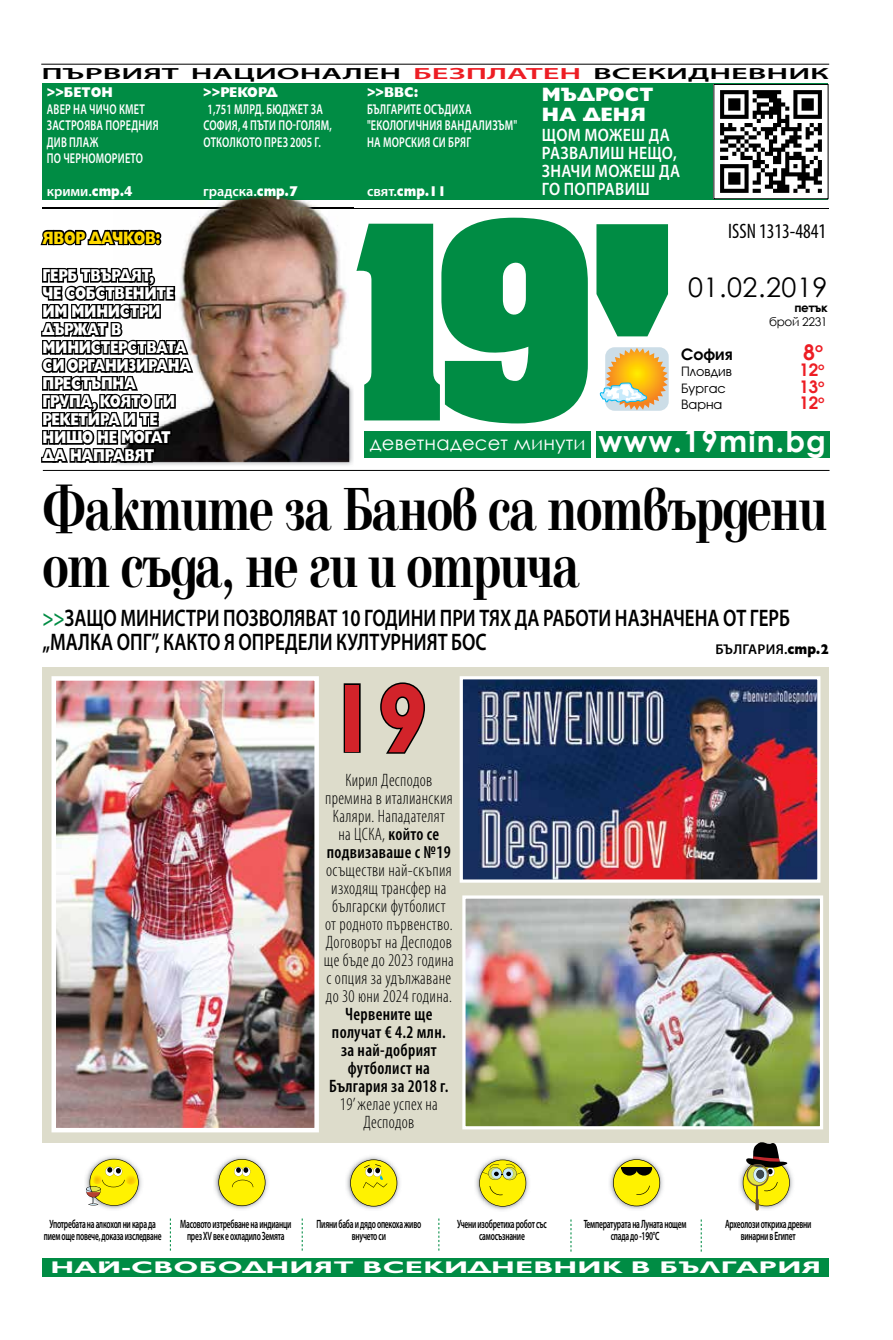
<style>
.page{position:relative;width:893px;height:1340px;background:#fff}
.page>*{position:absolute;margin:0;border:0;box-sizing:border-box;transform-origin:0 0}
.t1{font:700 97.5px "Gilt";color:#d2232a;scale:.95 1}
.t2{font:700 63px/57px "Elfin CYR";letter-spacing:-.025em;color:#000;scale:.75 1}
.t3{font:700 29.85px "Century Gothic";letter-spacing:.04em;color:#fff}
.t4{font:27px "Century Gothic";letter-spacing:.02em;color:#000}
.t5{font:600 24px/24px "Myriad Pro";color:#000;scale:.79 1}
.t6{font:700 22.35px "Avanti CYR";color:#ed1d24}
.t7{font:condensed 21px "Myriad Pro";color:#000;scale:.95 1}
.t8{font:19.5px "Century Gothic";letter-spacing:.01em;color:#fff}
.t9{font:800 19.5px/19.5px "Gilt";color:#fff}
.t10{font:300 condensed 18px/18px "Myriad Pro";letter-spacing:.02em;color:#000;text-align:center;scale:.95 1}
.t11{font:600 condensed 18px/18px "Myriad Pro";letter-spacing:.02em;color:#000;text-align:center;scale:.95 1}
.t12{font:600 18px/18px "Myriad Pro";letter-spacing:.02em;color:#fff;scale:.88 1}
.t13{font:800 18px "Gilt";letter-spacing:-.02em;color:#ffda00;scale:.77 1}
.t14{font:700 17.85px "Avanti CYR";color:#ed1d24}
.t15{font:800 17.25px/18px "Gilt";letter-spacing:-.02em;color:#fff;scale:.77 1}
.t16{font:700 16.95px "Gilt";letter-spacing:.01em;color:#fff;scale:1.68 1}
.t17{font:700 16.35px "Avanti CYR";color:#000}
.t18{font:600 16.2px "Myriad Pro";color:#000;scale:2 1}
.t19{font:600 14.25px/16.5px "Myriad Pro";letter-spacing:.02em;color:#fff;scale:.72 1}
.t20{font:800 14.25px "Gilt";color:#fff;scale:.9 1}
.t21{font:600 14.25px "Myriad Pro";letter-spacing:.02em;color:#000}
.t22{font:600 14.25px "Myriad Pro";color:#fff}
.t23{font:600 14.25px "Myriad Pro";letter-spacing:.02em;color:#fff}
.t24{font:800 14.25px "Gilt";color:#fff;scale:.87 1}
.t25{font:13.35px "Avanti CYR";color:#000}
.t26{font:600 12px/12px "Myriad Pro";letter-spacing:-.03em;color:#000;text-align:center;scale:.62 1}
.t27{font:12px "Century Gothic";letter-spacing:-.03em;color:#000}
.t28{font:700 12px "Century Gothic";letter-spacing:-.03em;color:#000}
.s1{color:#ed1d24}
.s2{font-family:"Gilt";font-weight:800}
.s3{font-family:"Myriad Pro";font-weight:600}
.s4{color:#008c44}
.s5{font-weight:600}
</style>
<div class="page">
<svg style="left:596px;top:224px;width:72px;height:112px;background:#1e995a"></svg>
<div style="left:364px;top:431px;width:465px;height:27px;background:#008c44"></div>
<div style="left:591px;top:426px;width:5px;height:34px;background:#fff"></div>
<hr style="left:43px;top:208px;width:786px;height:1px;background:#000">
<svg style="left:356px;top:218px;width:232px;height:205px"></svg>
<hr style="left:43px;top:470px;width:786px;height:1px;background:#000">
<hr style="left:41px;top:64px;width:788px;height:1px;background:#000">
<div style="left:43px;top:83px;width:785px;height:117px;background:#008c44"></div>
<div style="left:714px;top:84px;width:114px;height:115px;background:#fff"></div>
<img style="left:720px;top:90px;width:102px;height:103px">
<div style="left:43px;top:666px;width:786px;height:476px;background:#dddccb"></div>
<div style="left:605px;top:347px;width:64px;height:64px;background:#d8e5ed;border-radius:9px"></div>
<img style="left:606px;top:348px;width:62px;height:62px">
<svg style="left:600px;top:383px;width:47px;height:20px"></svg>
<img style="left:195px;top:195px;width:159px;height:270px">
<img style="left:42px;top:197px;width:307px;height:265px">
<img style="left:43px;top:208px;width:306px;height:1px">
<img style="left:43px;top:197px;width:70px;height:3px">
<svg style="left:40px;top:224px;width:118px;height:23px"></svg>
<div style="left:155px;top:238px;width:6px;height:7px;border:3px solid #000;border-radius:50%"></div>
<div style="left:155px;top:232px;width:6px;height:7px;border:3px solid #000;border-radius:50%"></div>
<svg style="left:41px;top:266px;width:154px;height:199px"></svg>
<img style="left:475px;top:1157px;width:54px;height:53px">
<svg style="left:479px;top:1159px;width:47px;height:47px;background:#e0db44"></svg>
<svg style="left:302px;top:1218px;width:1px;height:32px"></svg>
<svg style="left:170px;top:1218px;width:1px;height:32px"></svg>
<svg style="left:439px;top:1218px;width:1px;height:32px"></svg>
<svg style="left:571px;top:1219px;width:1px;height:32px"></svg>
<svg style="left:701px;top:1219px;width:1px;height:32px"></svg>
<img style="left:85px;top:1156px;width:57px;height:53px">
<svg style="left:86px;top:1158px;width:53px;height:47px;background:#e4d946"></svg>
<img style="left:609px;top:1156px;width:54px;height:53px">
<svg style="left:613px;top:1159px;width:47px;height:47px;background:#d7ce32"></svg>
<hr style="left:621px;top:1167px;width:31px;height:1px;background:#000">
<img style="left:346px;top:1156px;width:54px;height:53px">
<svg style="left:350px;top:1159px;width:47px;height:47px;background:#e5dd3b"></svg>
<div style="left:43px;top:1258px;width:786px;height:18px;background:#008c44"></div>
<img style="left:57px;top:681px;width:257px;height:446px">
<div style="left:52px;top:676px;width:267px;height:456px;border:4px solid #fff"></div>
<img style="left:464px;top:680px;width:352px;height:198px">
<div style="left:460px;top:676px;width:360px;height:206px;border:3px solid #fff"></div>
<img style="left:466px;top:899px;width:353px;height:226px">
<div style="left:462px;top:895px;width:361px;height:234px;border:3px solid #fff"></div>
<div style="left:344px;top:683px;width:17px;height:69px;border:3px solid #000"></div>
<svg style="left:380px;top:682px;width:45px;height:72px"></svg>
<img style="left:739px;top:1170px;width:54px;height:41px">
<svg style="left:743px;top:1142px;width:47px;height:68px"></svg>
<img style="left:214px;top:1156px;width:54px;height:53px">
<svg style="left:218px;top:1158px;width:47px;height:48px;background:#e8df3d"></svg>
<h3 class="t18" style="left:42px;top:63px;width:395px">ПЪРВИЯТ НАЦИОНАЛЕН <span class="s1">БЕЗПЛАТЕН</span> ВСЕКИДНЕВНИК</h3>
<p class="t20" style="left:47px;top:84px;width:75px">&gt;&gt;БЕТОН</p>
<p class="t19" style="left:47px;top:100px;width:157px">АВЕР НА ЧИЧО КМЕТ<br>ЗАСТРОЯВА ПОРЕДНИЯ<br>ДИВ ПЛАЖ<br>ПО ЧЕРНОМОРИЕТО</p>
<p class="t23" style="left:47px;top:182px;width:87px">крими.<span class="s2">стр.4</span></p>
<p class="t20" style="left:203px;top:84px;width:84px">&gt;&gt;РЕКОРД</p>
<p class="t19" style="left:203px;top:100px;width:180px">1,751 МЛРД. БЮДЖЕТ ЗА<br>СОФИЯ, 4 ПЪТИ ПО-ГОЛЯМ,<br>ОТКОЛКОТО ПРЕЗ 2005 Г.</p>
<p class="t22" style="left:203px;top:182px;width:96px">градска.<span class="s2">стр.7</span></p>
<p class="t20" style="left:367px;top:84px;width:59px">&gt;&gt;BBC:</p>
<p class="t19" style="left:367px;top:100px;width:210px">БЪЛГАРИТЕ ОСЪДИХА "ЕКОЛОГИЧНИЯ ВАНДАЛИЗЪМ"<br>НА МОРСКИЯ СИ БРЯГ</p>
<p class="t24" style="left:367px;top:183px;width:92px"><span class="s3">свят.</span>стр.11</p>
<h3 class="t9" style="left:542px;top:85px;width:113px">МЪДРОСТ<br>НА ДЕНЯ</h3>
<h3 class="t12" style="left:542px;top:126px;width:159px">ЩОМ МОЖЕШ ДА<br>РАЗВАЛИШ НЕЩО,<br>ЗНАЧИ МОЖЕШ ДА<br>ГО ПОПРАВИШ</h3>
<h3 class="t7" style="left:728px;top:218px;width:104px">ISSN 1313-4841</h3>
<h3 class="t13" style="left:43px;top:227px;width:155px">ЯВОР ДАЧКОВ:</h3>
<h3 class="t15" style="left:43px;top:266px;width:195px">ГЕРБ ТВЪРДЯТ,<br>ЧЕ СОБСТВЕНИТЕ<br>ИМ МИНИСТРИ<br>ДЪРЖАТ В<br>МИНИСТЕРСТВАТА<br>СИ ОРГАНИЗИРАНА<br>ПРЕСТЪПНА<br>ГРУПА, КОЯТО ГИ<br>РЕКЕТИРА И ТЕ<br>НИЩО НЕ МОГАТ<br>ДА НАПРАВЯТ</h3>
<h2 class="t2" style="left:43px;top:482px;width:1047px">Фактите за Банов са потвърдени от съда, не ги и отрича</h2>
<h3 class="t5" style="left:43px;top:605px;width:948px"><span class="s4">&gt;&gt;</span>ЗАЩО МИНИСТРИ ПОЗВОЛЯВАТ 10 ГОДИНИ ПРИ ТЯХ ДА РАБОТИ НАЗНАЧЕНА ОТ ГЕРБ „МАЛКА ОПГ”, КАКТО Я ОПРЕДЕЛИ КУЛТУРНИЯТ БОС</h3>
<h3 class="t4" style="left:688px;top:268px;width:141px">01.02.2019</h3>
<p class="t28" style="left:794px;top:298px;width:35px">петък</p>
<p class="t27" style="left:769px;top:313px;width:60px">брой 2231</p>
<h3 class="t17" style="left:681px;top:344px;width:53px">София</h3>
<h3 class="t6" style="left:803px;top:338px;width:21px">8<sup>о</sup></h3>
<p class="t25" style="left:681px;top:364px;width:52px">Пловдив</p>
<h3 class="t14" style="left:799px;top:359px;width:27px">12<sup>о</sup></h3>
<p class="t25" style="left:681px;top:380px;width:46px">Бургас</p>
<h3 class="t14" style="left:799px;top:375px;width:27px">13<sup>о</sup></h3>
<p class="t25" style="left:681px;top:397px;width:43px">Варна</p>
<h3 class="t14" style="left:799px;top:392px;width:27px">12<sup>о</sup></h3>
<h3 class="t3" style="left:598px;top:419px;width:229px">www.19min.bg</h3>
<h3 class="t8" style="left:370px;top:429px;width:217px">деветнадесет минути</h3>
<p class="t21" style="left:715px;top:639px;width:115px">БЪЛГАРИЯ.<span class="s2">стр.2</span></p>
<h1 class="t1" style="left:327px;top:664px;width:108px">19</h1>
<h3 class="t10" style="left:325px;top:770px;width:136px">Кирил Десподов премина в италианския<br>Каляри. Нападателят на ЦСКА, <span class="s5">който се подвизаваше с №19</span></h3>
<h3 class="t10" style="left:324px;top:860px;width:138px">осъществи най-скъпия изходящ трансфер на български футболист<br>от родното първенство.<br>Договорът на Десподов ще бъде до 2023 година с опция за удължаване до 30 юни 2024 година.</h3>
<h3 class="t11" style="left:329px;top:1004px;width:127px">Червените ще получат € 4.2 млн. за най-добрият футболист на<br>България за 2018 г.</h3>
<h3 class="t10" style="left:340px;top:1094px;width:105px">19’ желае успех на<br>Десподов</h3>
<p class="t26" style="left:44px;top:1217px;width:192px">Употребата на алкохол ни кара да пием още повече, доказа изследване</p>
<p class="t26" style="left:180px;top:1217px;width:181px">Масовото изтребване на индианци през XV век е охладило Земята</p>
<p class="t26" style="left:317px;top:1217px;width:170px">Пияни баба и дядо опекоха живо внучето си</p>
<p class="t26" style="left:457px;top:1217px;width:146px">Учени изобретиха робот със самосъзнание</p>
<p class="t26" style="left:584px;top:1217px;width:168px">Температурата на Луната нощем спада до -190°C</p>
<p class="t26" style="left:725px;top:1217px;width:141px">Археолози откриха древни винарни в Египет</p>
<h3 class="t16" style="left:50px;top:1257px;width:460px">НАЙ-СВОБОДНИЯТ ВСЕКИДНЕВНИК В БЪЛГАРИЯ</h3>
</div>
